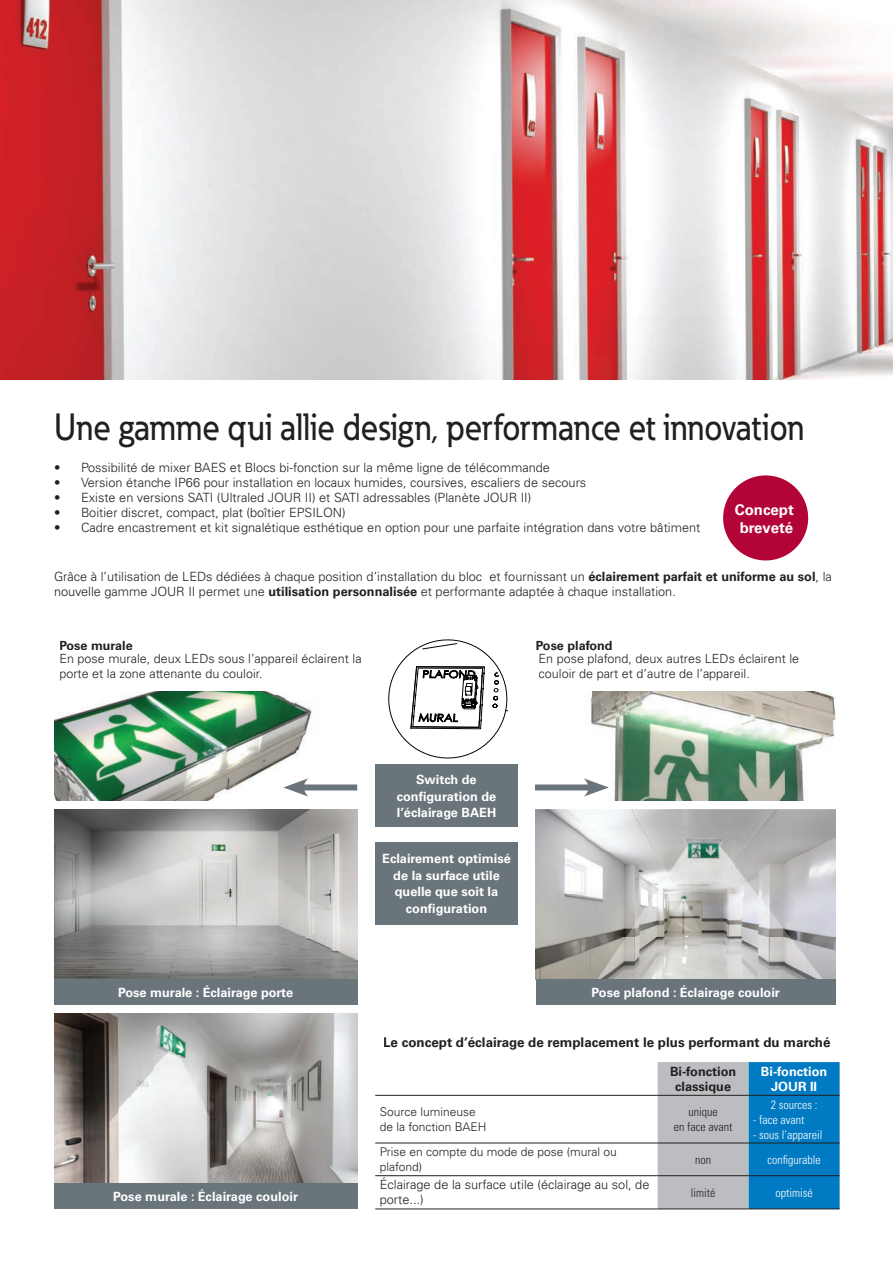
<style>
.page{position:relative;width:893px;height:1263px;background:#fff}
.page>*{position:absolute;margin:0;border:0;box-sizing:border-box;transform-origin:0 0}
.t1{font:500 37.5px "Eaton";color:#231f20;scale:.9 1}
.t2{font:700 15px/18px "Univers LT";color:#fff;text-align:center}
.t3{font:700 13.35px "Univers LT Std";color:#231f20}
.t4{font:300 12.75px/15px "Univers LT Std";color:#231f20}
.t5{font:700 12.75px/16.5px "Univers LT Std";color:#fff;text-align:center}
.t6{font:700 12.75px/15px "Univers LT Std";color:#231f20;text-align:center}
.t7{font:300 12.6px/15.1px "Univers LT";color:#231f20}
.t8{font:700 12.6px "Univers LT";color:#231f20}
.t9{font:300 12px/15px "Univers LT Std";color:#231f20}
.t10{font:300 condensed 12px "Univers LT Std";color:#fff}
.t11{font:300 condensed 12px/15px "Univers LT Std";color:#231f20;text-align:center}
.s1{font-weight:700}
</style>
<div class="page">
<img style="left:54px;top:691px;width:303px;height:110px">
<img style="left:536px;top:691px;width:300px;height:110px">
<img style="left:0;top:0;width:893px;height:380px">
<img style="left:54px;top:809px;width:303px;height:170px">
<div style="left:54px;top:979px;width:303px;height:26px;background:#6a747b"></div>
<img style="left:536px;top:810px;width:300px;height:169px">
<div style="left:536px;top:979px;width:300px;height:26px;background:#6a747b"></div>
<img style="left:54px;top:1013px;width:303px;height:170px">
<div style="left:54px;top:1183px;width:303px;height:26px;background:#6a747b"></div>
<div style="left:375px;top:764px;width:143px;height:63px;background:#6a747b"></div>
<div style="left:375px;top:842px;width:143px;height:83px;background:#6a747b"></div>
<svg style="left:410px;top:183px;width:89px;height:197px"></svg>
<svg style="left:388px;top:639px;width:119px;height:119px"></svg>
<div style="left:535px;top:784px;width:59px;height:6px;background:#6a747b"></div>
<svg style="left:584px;top:778px;width:25px;height:19px"></svg>
<div style="left:298px;top:784px;width:59px;height:6px;background:#6a747b"></div>
<svg style="left:283px;top:778px;width:25px;height:19px"></svg>
<div style="left:723px;top:475px;width:85px;height:85px;background:#b30437;border-radius:50%"></div>
<svg style="left:658px;top:1062px;width:182px;height:147px;background:#5e9abf"></svg>
<hr style="left:375px;top:1095px;width:283px;height:1px;background:#231f20">
<hr style="left:658px;top:1095px;width:91px;height:1px;background:#231f20">
<hr style="left:749px;top:1095px;width:91px;height:1px;background:#231f20">
<hr style="left:375px;top:1143px;width:283px;height:1px;background:#231f20">
<hr style="left:658px;top:1143px;width:91px;height:1px;background:#231f20">
<hr style="left:749px;top:1143px;width:91px;height:1px;background:#231f20">
<hr style="left:375px;top:1175px;width:283px;height:1px;background:#231f20">
<hr style="left:658px;top:1175px;width:91px;height:1px;background:#231f20">
<hr style="left:749px;top:1175px;width:91px;height:1px;background:#231f20">
<hr style="left:375px;top:1209px;width:283px;height:1px;background:#231f20">
<hr style="left:658px;top:1209px;width:91px;height:1px;background:#231f20">
<hr style="left:749px;top:1209px;width:91px;height:1px;background:#231f20">
<h1 class="t1" style="left:54px;top:404px;width:835px">Une gamme qui allie design, performance et innovation</h1>
<p class="t4" style="left:54px;top:460px;width:497px">• Possibilité de mixer BAES et Blocs bi-fonction sur la même ligne de télécommande</p>
<p class="t4" style="left:54px;top:475px;width:534px">• Version étanche IP66 pour installation en locaux humides, coursives, escaliers de secours</p>
<p class="t4" style="left:54px;top:490px;width:479px">• Existe en versions SATI (Ultraled JOUR II) et SATI adressables (Planète JOUR II)</p>
<p class="t4" style="left:54px;top:505px;width:293px">• Boitier discret, compact, plat (boîtier EPSILON)</p>
<p class="t4" style="left:54px;top:520px;width:648px">• Cadre encastrement et kit signalétique esthétique en option pour une parfaite intégration dans votre bâtiment</p>
<p class="t2" style="left:735px;top:500px;width:61px">Concept breveté</p>
<p class="t4" style="left:54px;top:568px;width:779px">Grâce à l’utilisation de LEDs dédiées à chaque position d’installation du bloc et fournissant un <span class="s1">éclairement parfait et uniforme au sol</span>, la nouvelle gamme JOUR II permet une <span class="s1">utilisation personnalisée</span> et performante adaptée à chaque installation.</p>
<p class="t8" style="left:536px;top:638px;width:78px">Pose plafond</p>
<p class="t8" style="left:59px;top:638px;width:75px">Pose murale</p>
<p class="t7" style="left:59px;top:651px;width:304px">En pose murale, deux LEDs sous l’appareil éclairent la porte et la zone attenante du couloir.</p>
<p class="t7" style="left:539px;top:651px;width:262px">En pose plafond, deux autres LEDs éclairent le couloir de part et d’autre de l’appareil.</p>
<p class="t5" style="left:397px;top:771px;width:101px">Switch de configuration de l’éclairage BAEH</p>
<p class="t5" style="left:382px;top:851px;width:130px">Eclairement optimisé de la surface utile quelle que soit la configuration</p>
<p class="t5" style="left:118px;top:984px;width:177px">Pose murale : Éclairage porte</p>
<p class="t5" style="left:592px;top:984px;width:190px">Pose plafond : Éclairage couloir</p>
<p class="t3" style="left:383px;top:1034px;width:449px">Le concept d’éclairage de remplacement le plus performant du marché</p>
<p class="t6" style="left:670px;top:1064px;width:68px">Bi-fonction classique</p>
<p class="t5" style="left:761px;top:1064px;width:68px;line-height:15px">Bi-fonction<br>JOUR II</p>
<p class="t5" style="left:113px;top:1188px;width:186px">Pose murale : Éclairage couloir</p>
<p class="t9" style="left:380px;top:1104px;width:108px">Source lumineuse de la fonction BAEH</p>
<p class="t11" style="left:674px;top:1104px;width:60px">unique<br>en face avant</p>
<p class="t10" style="left:771px;top:1097px;width:48px">2 sources :</p>
<p class="t10" style="left:753px;top:1112px;width:53px">- face avant</p>
<p class="t10" style="left:753px;top:1127px;width:71px">- sous l’appareil</p>
<p class="t9" style="left:380px;top:1144px;width:239px">Prise en compte du mode de pose (mural ou plafond)</p>
<p class="t11" style="left:695px;top:1152px;width:17px">non</p>
<p class="t10" style="left:767px;top:1152px;width:55px">configurable</p>
<p class="t4" style="left:380px;top:1177px;width:271px">Éclairage de la surface utile (éclairage au sol, de porte...)</p>
<p class="t11" style="left:691px;top:1185px;width:26px">limité</p>
<p class="t10" style="left:775px;top:1185px;width:39px">optimisé</p>
</div>
